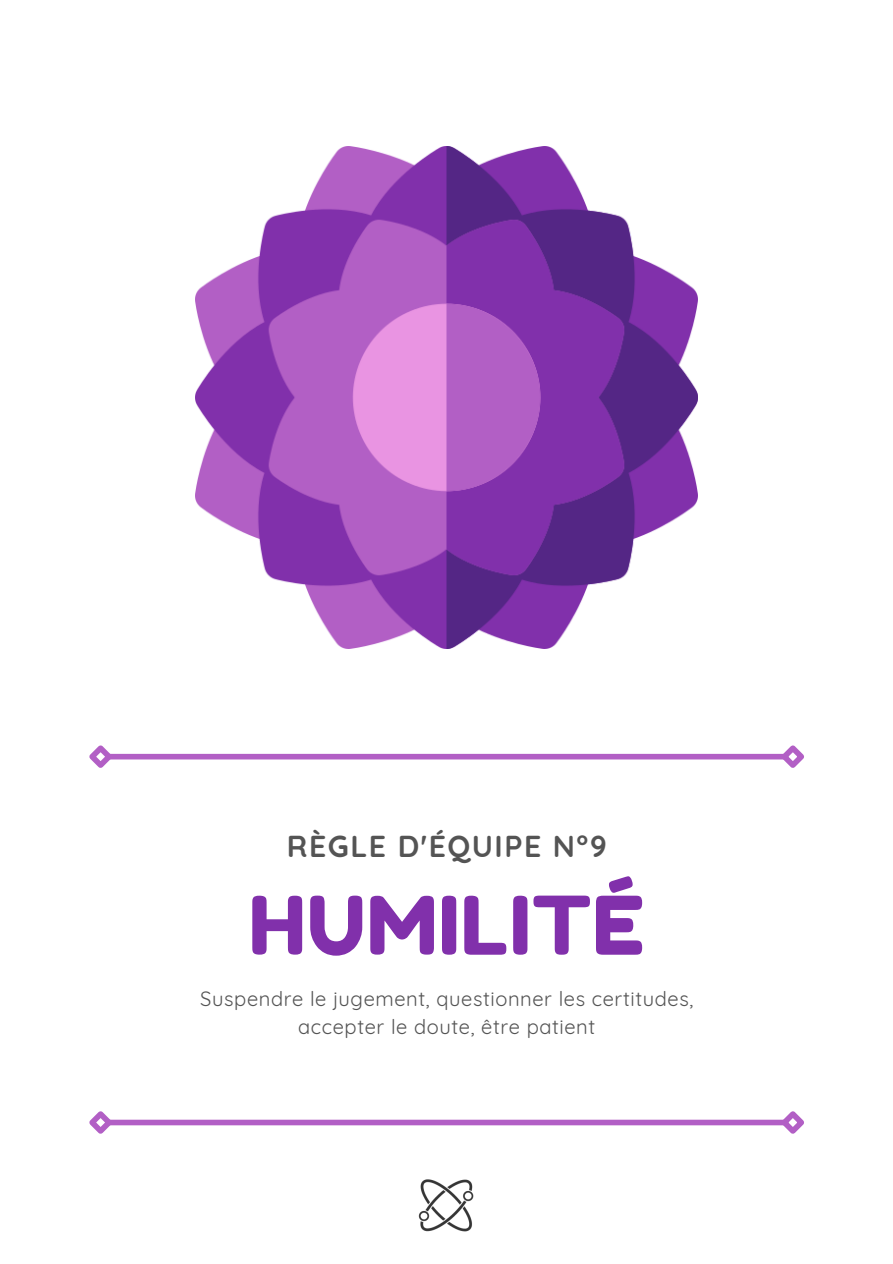
<style>
.page{position:relative;width:893px;height:1264px;background:#fff}
.page>*{position:absolute;margin:0;border:0;box-sizing:border-box;transform-origin:0 0}
.t1{font:80.55px "Fredoka One";letter-spacing:.02em;color:#8130ab}
.t2{font:700 30.15px "Quicksand";letter-spacing:.05em;color:#545454}
.t3{font:20.1px "Quicksand";letter-spacing:.03em;color:#545454}
</style>
<div class="page">
<div style="left:109px;top:753px;width:675px;height:6px;background:#b25fc5"></div>
<svg style="left:89px;top:745px;width:28px;height:23px"></svg>
<svg style="left:776px;top:745px;width:28px;height:23px"></svg>
<div style="left:109px;top:1119px;width:675px;height:6px;background:#b25fc5"></div>
<svg style="left:89px;top:1111px;width:28px;height:23px"></svg>
<svg style="left:776px;top:1111px;width:28px;height:23px"></svg>
<img style="left:196px;top:146px;width:501px;height:502px">
<img style="left:418px;top:1179px;width:56px;height:53px">
<p class="t2" style="left:287px;top:827px;width:321px">RÈGLE D'ÉQUIPE N°9</p>
<p class="t1" style="left:249px;top:876px;width:396px">HUMILITÉ</p>
<p class="t3" style="left:200px;top:985px;width:494px">Suspendre le jugement, questionner les certitudes,</p>
<p class="t3" style="left:298px;top:1014px;width:298px">accepter le doute, être patient</p>
</div>
